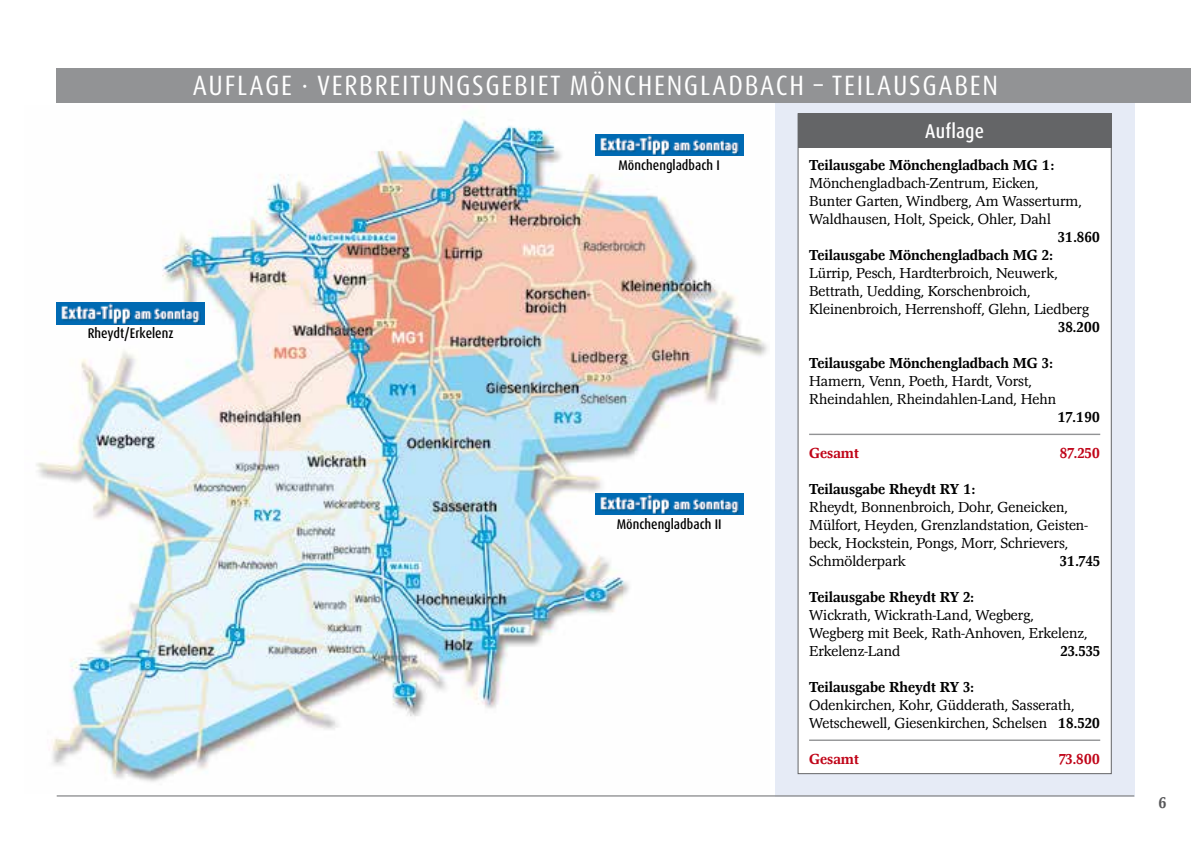
<style>
.page{position:relative;width:1191px;height:842px;background:#fff}
.page>*{position:absolute;margin:0;border:0;box-sizing:border-box;transform-origin:0 0}
.t1{font:condensed 28px "Dax OT";letter-spacing:.06em;color:#fff}
.t2{font:500 condensed 20px "Dax OT";letter-spacing:.01em;color:#fff}
.t3{font:700 16px "Magna EF";color:#58585a}
.t4{font:300 15px/18px "Magna EF";color:#000}
.t5{font:700 15px "Magna EF";color:#000}
.t6{font:700 15px "Magna EF";color:#c00418}
.t7{font:500 condensed 14px "Dax OT";color:#000}
.s1{font-weight:700}
</style>
<div class="page">
<div style="left:775px;top:98px;width:359px;height:699px;background:#e6ebf6"></div>
<img style="left:36px;top:118px;width:731px;height:664px">
<div style="left:57px;top:68px;width:1134px;height:34px;background:#929395"></div>
<hr style="left:57px;top:795px;width:1077px;height:2px;background:#929395">
<div style="left:797px;top:113px;width:314px;height:661px;background:#fff"></div>
<div style="left:797px;top:113px;width:314px;height:34px;background:#646567"></div>
<hr style="left:809px;top:739px;width:291px;height:2px;background:#929395">
<hr style="left:809px;top:434px;width:291px;height:1px;background:#929395">
<img style="left:57px;top:303px;width:148px;height:21px">
<img style="left:595px;top:493px;width:148px;height:22px">
<img style="left:595px;top:134px;width:148px;height:22px">
<p class="t7" style="left:88px;top:325px;width:87px">Rheydt/Erkelenz</p>
<h1 class="t1" style="left:193px;top:67px;width:806px">AUFLAGE · VERBREITUNGSGEBIET MÖNCHENGLADBACH – TEILAUSGABEN</h1>
<h2 class="t2" style="left:925px;top:118px;width:60px">Auflage</h2>
<p class="t5" style="left:809px;top:157px;width:246px">Teilausgabe Mönchengladbach MG 1:</p>
<p class="t4" style="left:809px;top:174px;width:274px">Mönchengladbach-Zentrum, Eicken,<br>Bunter Garten, Windberg, Am Wasserturm,<br>Waldhausen, Holt, Speick, Ohler, Dahl</p>
<p class="t5" style="left:1057px;top:229px;width:44px">31.860</p>
<p class="t5" style="left:809px;top:247px;width:245px">Teilausgabe Mönchengladbach MG 2:</p>
<p class="t4" style="left:809px;top:264px;width:281px">Lürrip, Pesch, Hardterbroich, Neuwerk,<br>Bettrath, Uedding, Korschenbroich,<br>Kleinenbroich, Herrenshoff, Glehn, Liedberg</p>
<p class="t5" style="left:1058px;top:319px;width:44px">38.200</p>
<p class="t5" style="left:809px;top:355px;width:245px">Teilausgabe Mönchengladbach MG 3:</p>
<p class="t4" style="left:809px;top:372px;width:249px">Hamern, Venn, Poeth, Hardt, Vorst,<br>Rheindahlen, Rheindahlen-Land, Hehn</p>
<p class="t5" style="left:1057px;top:409px;width:44px">17.190</p>
<p class="t6" style="left:809px;top:445px;width:51px">Gesamt</p>
<p class="t6" style="left:1059px;top:445px;width:42px">87.250</p>
<p class="t5" style="left:809px;top:481px;width:168px">Teilausgabe Rheydt RY 1:</p>
<p class="t4" style="left:809px;top:498px;width:280px">Rheydt, Bonnenbroich, Dohr, Geneicken, Mülfort, Heyden, Grenzlandstation, Geisten&shy;beck, Hockstein, Pongs, Morr, Schrievers, Schmölderpark</p>
<p class="t7" style="left:618px;top:156px;width:103px">Mönchengladbach I</p>
<p class="t7" style="left:617px;top:515px;width:106px">Mönchengladbach II</p>
<p class="t5" style="left:1059px;top:553px;width:42px">31.745</p>
<p class="t5" style="left:809px;top:589px;width:166px">Teilausgabe Rheydt RY 2:</p>
<p class="t4" style="left:809px;top:606px;width:280px">Wickrath, Wickrath-Land, Wegberg,<br>Wegberg mit Beek, Rath-Anhoven, Erkelenz,<br>Erkelenz-Land</p>
<p class="t5" style="left:1060px;top:643px;width:41px">23.535</p>
<p class="t5" style="left:809px;top:679px;width:166px">Teilausgabe Rheydt RY 3:</p>
<p class="t4" style="left:809px;top:696px;width:293px">Odenkirchen, Kohr, Güdderath, Sasserath,<br>Wetschewell, Giesenkirchen, Schelsen <span class="s1">18.520</span></p>
<p class="t6" style="left:809px;top:751px;width:51px">Gesamt</p>
<p class="t6" style="left:1059px;top:751px;width:43px">73.800</p>
<p class="t3" style="left:1158px;top:794px;width:10px">6</p>
</div>
